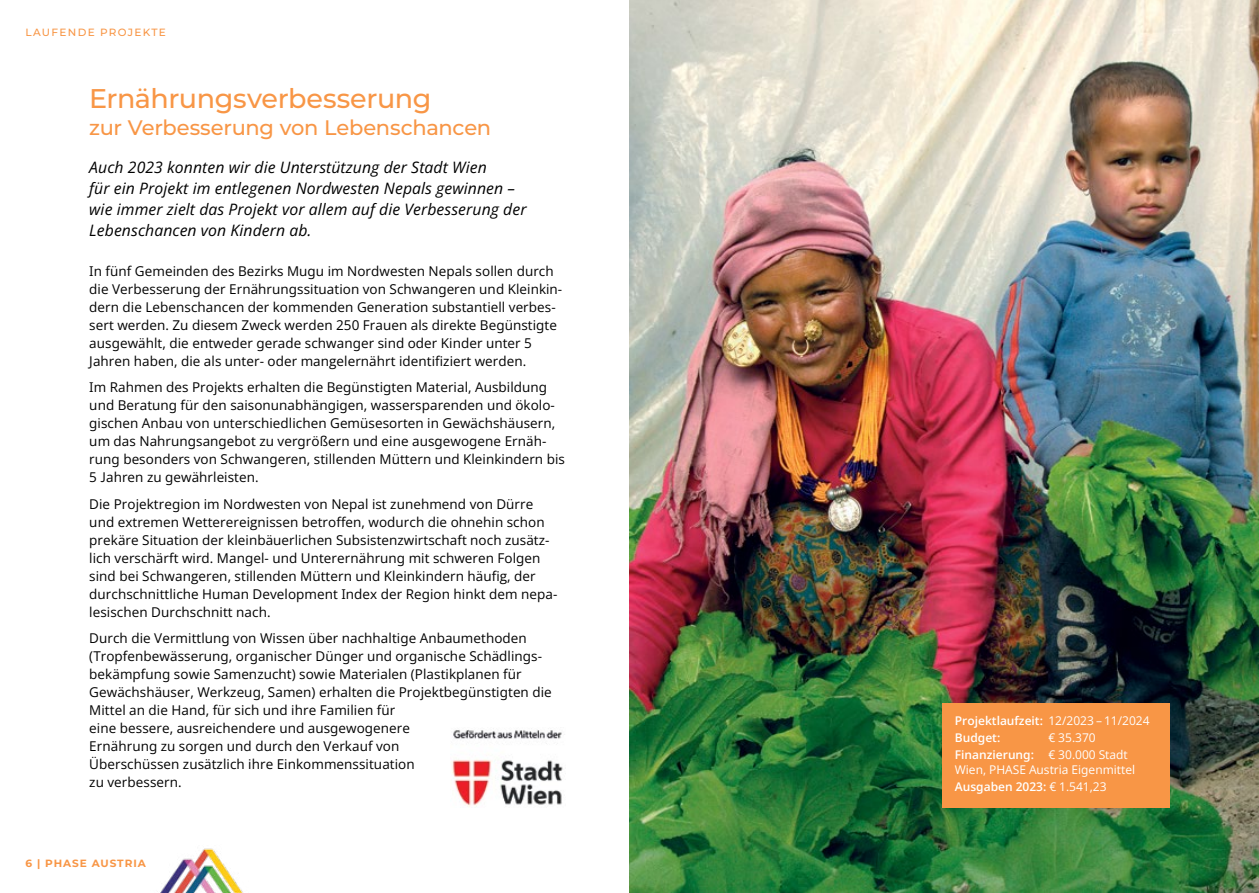
<style>
.page{position:relative;width:1259px;height:893px;background:#fff}
.page>*{position:absolute;margin:0;border:0;box-sizing:border-box;transform-origin:0 0}
.t1{font:500 27px "Montserrat";letter-spacing:-.015em;color:#f89646}
.t2{font:500 21px "Montserrat";letter-spacing:-.01em;color:#f89646}
.t3{font:italic 15.75px/21px "Open Sans";letter-spacing:.005em;color:#000}
.t4{font:13.5px/18px "Open Sans";letter-spacing:.005em;color:#000}
.t5{font:12px/17.1px "Open Sans";color:#fff}
.t6{font:600 12px/17.1px "Open Sans";color:#fff}
.t7{font:500 10.5px "Montserrat";letter-spacing:.125em;color:#f89646}
.t8{font:700 10.5px "Montserrat";letter-spacing:.09em;color:#f89646}
.s1{font-weight:400}
.s2{font-weight:600}
</style>
<div class="page">
<img style="left:160px;top:848px;width:83px;height:45px">
<img style="left:629px;top:0;width:630px;height:893px">
<img style="left:451px;top:730px;width:112px;height:78px">
<div style="left:942px;top:703px;width:227px;height:105px;background:#f89646"></div>
<p class="t7" style="left:26px;top:25px;width:142px">LAUFENDE PROJEKTE</p>
<h1 class="t1" style="left:89px;top:80px;width:343px">Ernährungsverbesserung</h1>
<h2 class="t2" style="left:89px;top:113px;width:403px">zur Verbesserung von Lebenschancen</h2>
<p class="t3" style="left:89px;top:157px;width:439px">Auch 2023 konnten wir die Unterstützung der Stadt Wien<br>für ein Projekt im entlegenen Nordwesten Nepals gewinnen – wie immer zielt das Projekt vor allem auf die Verbesserung der Lebenschancen von Kindern ab.</p>
<p class="t4" style="left:89px;top:262px;width:474px">In fünf Gemeinden des Bezirks Mugu im Nordwesten Nepals sollen durch die Verbesserung der Ernährungssituation von Schwangeren und Kleinkin&shy;dern die Lebenschancen der kommenden Generation substantiell verbes&shy;sert werden. Zu diesem Zweck werden 250 Frauen als direkte Begünstigte ausgewählt, die entweder gerade schwanger sind oder Kinder unter 5<br>Jahren haben, die als unter- oder mangelernährt identifiziert werden.</p>
<p class="t4" style="left:89px;top:378px;width:477px">Im Rahmen des Projekts erhalten die Begünstigten Material, Ausbildung und Beratung für den saisonunabhängigen, wassersparenden und ökolo&shy;gischen Anbau von unterschiedlichen Gemüsesorten in Gewächshäusern, um das Nahrungsangebot zu vergrößern und eine ausgewogene Ernäh&shy;rung besonders von Schwangeren, stillenden Müttern und Kleinkindern bis 5 Jahren zu gewährleisten.</p>
<p class="t4" style="left:89px;top:495px;width:469px">Die Projektregion im Nordwesten von Nepal ist zunehmend von Dürre und extremen Wetterereignissen betroffen, wodurch die ohnehin schon prekäre Situation der kleinbäuerlichen Subsistenzwirtschaft noch zusätz&shy;lich verschärft wird. Mangel- und Unterernährung mit schweren Folgen sind bei Schwangeren, stillenden Müttern und Kleinkindern häufig, der durchschnittliche Human Development Index der Region hinkt dem nepa&shy;lesischen Durchschnitt nach.</p>
<p class="t4" style="left:89px;top:629px;width:464px">Durch die Vermittlung von Wissen über nachhaltige Anbaumethoden (Tropfenbewässerung, organischer Dünger und organische Schädlings&shy;bekämpfung sowie Samenzucht) sowie Materialen (Plastikplanen für Gewächshäuser, Werkzeug, Samen) erhalten die Projektbegünstigten die Mittel an die Hand, für sich und ihre Familien für<br>eine bessere, ausreichendere und ausgewogenere<br>Ernährung zu sorgen und durch den Verkauf von<br>Überschüssen zusätzlich ihre Einkommenssituation<br>zu verbessern.</p>
<p class="t8" style="left:26px;top:856px;width:122px">6 | PHASE AUSTRIA</p>
<p class="t6" style="left:955px;top:711px;width:196px">Projektlaufzeit: <span class="s1">12/2023 – 11/2024<br></span>Budget:</p>
<p class="t5" style="left:955px;top:728px;width:174px;text-indent:94px">€ 35.370<br><span class="s2">Finanzierung:</span> € 30.000 Stadt</p>
<p class="t5" style="left:955px;top:761px;width:182px">Wien, PHASE Austria Eigenmittel<br><span class="s2">Ausgaben 2023:</span> € 1.541,23</p>
</div>
